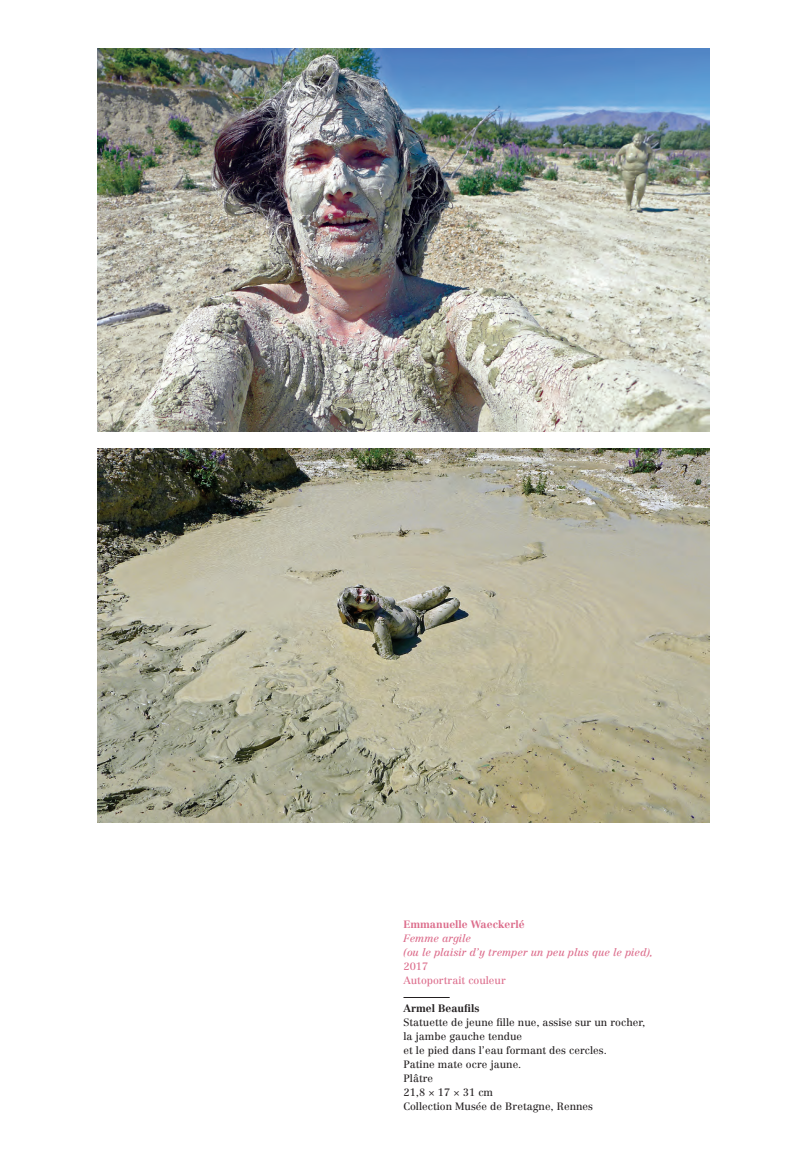
<style>
.page{position:relative;width:807px;height:1166px;background:#fff}
.page>*{position:absolute;margin:0;border:0;box-sizing:border-box;transform-origin:0 0}
.légende_cartel{font:10.5px "Centennial";color:#231f20}
.légende_cartel-2{font:italic 10.5px "Centennial";color:#dc6c8b}
.légende_cartel-3{font:10.5px "Centennial";color:#dc6c8b}
.légende_cartel-4{font:700 10.5px "Centennial";color:#dc6c8b}
.légende_cartel-5{font:700 10.5px "Centennial";color:#231f20}
</style>
<div class="page">
<hr style="left:403px;top:997px;width:46px;height:1px;background:#231f20">
<img style="left:97px;top:49px;width:612px;height:383px">
<img style="left:97px;top:448px;width:612px;height:374px">
<p class="légende_cartel-4" style="left:403px;top:917px;width:123px">Emmanuelle Waeckerlé</p>
<p class="légende_cartel-2" style="left:403px;top:931px;width:69px">Femme argile</p>
<p class="légende_cartel-2" style="left:403px;top:945px;width:251px">(ou le plaisir d’y tremper un peu plus que le pied),</p>
<p class="légende_cartel-3" style="left:403px;top:960px;width:26px">2017</p>
<p class="légende_cartel-3" style="left:403px;top:974px;width:104px">Autoportrait couleur</p>
<p class="légende_cartel-5" style="left:403px;top:1001px;width:77px">Armel Beaufils</p>
<p class="légende_cartel" style="left:403px;top:1016px;width:243px">Statuette de jeune fille nue, assise sur un rocher,</p>
<p class="légende_cartel" style="left:403px;top:1030px;width:120px">la jambe gauche tendue</p>
<p class="légende_cartel" style="left:403px;top:1044px;width:205px">et le pied dans l’eau formant des cercles.</p>
<p class="légende_cartel" style="left:403px;top:1058px;width:119px">Patine mate ocre jaune.</p>
<p class="légende_cartel" style="left:403px;top:1072px;width:31px">Plâtre</p>
<p class="légende_cartel" style="left:403px;top:1086px;width:91px">21,8 × 17 × 31 cm</p>
<p class="légende_cartel" style="left:403px;top:1100px;width:191px">Collection Musée de Bretagne, Rennes</p>
</div>
